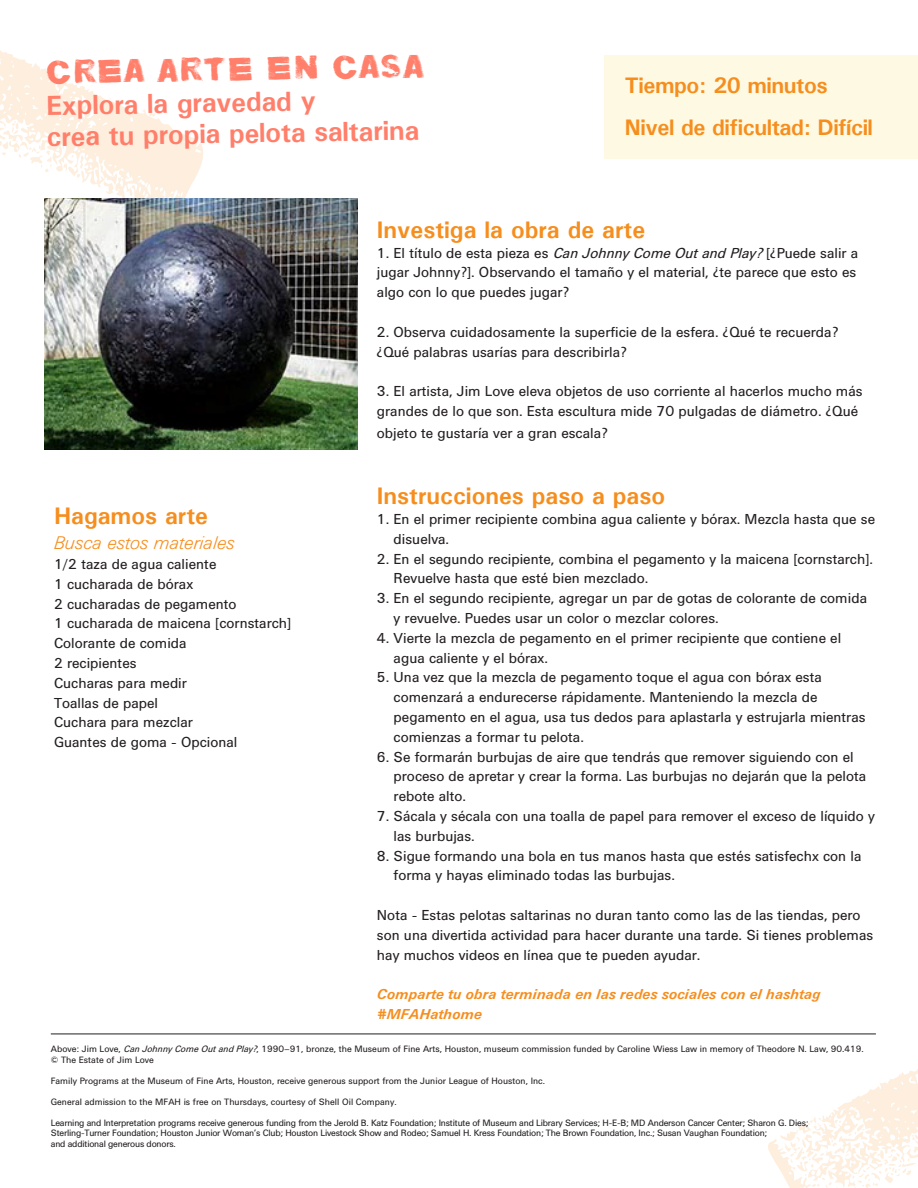
<style>
.page{position:relative;width:918px;height:1188px;background:#fff}
.page>*{position:absolute;margin:0;border:0;box-sizing:border-box;transform-origin:0 0}
.t1{font:700 32.25px "Kitchen Sink";color:#ff7f6b}
.t2{font:700 27.75px/31.2px "Univers";color:#ff7f6b}
.t3{font:700 24px "Univers";color:#f68e1e}
.t4{font:700 22.5px/42px "Univers";letter-spacing:-.02em;color:#f68e1e}
.t5{font:italic 300 21px "Univers Houston";color:#f68e1e}
.t6{font:16.5px/19.8px "Univers Houston";color:#231f20}
.t7{font:italic 700 16.5px/19.8px "Univers Houston";color:#f68e1e}
.t8{font:10.5px/10.5px "Univers Houston";letter-spacing:-.02em;color:#231f20}
.t9{font:10.5px/10.5px "Univers Houston";color:#231f20}
.s1{font-style:italic}
</style>
<div class="page">
<svg style="left:0;top:50px;width:204px;height:167px"></svg>
<svg style="left:768px;top:1033px;width:150px;height:155px"></svg>
<hr style="left:51px;top:1034px;width:825px;height:1px;background:#231f20">
<div style="left:604px;top:55px;width:314px;height:104px;background:#fef9e3"></div>
<img style="left:45px;top:198px;width:313px;height:251px">
<p class="t1" style="left:45px;top:55px;width:380px;rotate:-1deg">CREA ARTE EN CASA</p>
<p class="t2" style="left:46px;top:89px;width:374px;rotate:-1deg">Explora la gravedad y<br>crea tu propia pelota saltarina</p>
<p class="t4" style="left:625px;top:63px;width:250px">Tiempo: 20 minutos<br>Nivel de dificultad: Difícil</p>
<p class="t3" style="left:54px;top:500px;width:156px">Hagamos arte</p>
<p class="t5" style="left:54px;top:533px;width:182px">Busca estos materiales</p>
<p class="t6" style="left:54px;top:554px;width:164px">1/2 taza de agua caliente</p>
<p class="t6" style="left:54px;top:574px;width:141px">1 cucharada de bórax</p>
<p class="t6" style="left:54px;top:594px;width:184px">2 cucharadas de pegamento</p>
<p class="t6" style="left:54px;top:614px;width:239px">1 cucharada de maicena [cornstarch]</p>
<p class="t6" style="left:54px;top:634px;width:134px">Colorante de comida</p>
<p class="t6" style="left:54px;top:653px;width:84px">2 recipientes</p>
<p class="t6" style="left:54px;top:673px;width:134px">Cucharas para medir</p>
<p class="t6" style="left:54px;top:693px;width:106px">Toallas de papel</p>
<p class="t6" style="left:54px;top:713px;width:140px">Cuchara para mezclar</p>
<p class="t6" style="left:54px;top:733px;width:185px">Guantes de goma - Opcional</p>
<p class="t3" style="left:377px;top:214px;width:270px">Investiga la obra de arte</p>
<p class="t6" style="left:377px;top:243px;width:483px;text-align:justify">1. El título de esta pieza es <span class="s1">CanJohnnyComeOutandPlay?</span>[¿Puede salir a jugar Johnny?]. Observando el tamaño y el material, ¿te parece que esto es algo con lo que puedes jugar?</p>
<p class="t6" style="left:377px;top:322px;width:463px">2. Observa cuidadosamente la superficie de la esfera. ¿Qué te recuerda? ¿Qué palabras usarías para describirla?</p>
<p class="t6" style="left:377px;top:382px;width:487px">3. El artista, Jim Love eleva objetos de uso corriente al hacerlos mucho más grandes de lo que son. Esta escultura mide 70 pulgadas de diámetro. ¿Qué</p>
<p class="t6" style="left:377px;top:423px;width:232px">objeto te gustaría ver a gran escala?</p>
<p class="t3" style="left:377px;top:481px;width:290px">Instrucciones paso a paso</p>
<p class="t6" style="left:394px;top:510px;width:483px;text-indent:-17px">1. En el primer recipiente combina agua caliente y bórax. Mezcla hasta que se disuelva.</p>
<p class="t6" style="left:394px;top:549px;width:481px;text-indent:-17px">2. En el segundo recipiente, combina el pegamento y la maicena [cornstarch].<br>Revuelve hasta que esté bien mezclado.</p>
<p class="t6" style="left:394px;top:589px;width:475px;text-indent:-17px">3. En el segundo recipiente, agregar un par de gotas de colorante de comida y revuelve. Puedes usar un color o mezclar colores.</p>
<p class="t6" style="left:394px;top:628px;width:449px;text-indent:-17px">4. Vierte la mezcla de pegamento en el primer recipiente que contiene el agua caliente y el bórax.</p>
<p class="t6" style="left:394px;top:668px;width:474px;text-indent:-17px">5. Una vez que la mezcla de pegamento toque el agua con bórax esta comenzará a endurecerse rápidamente. Manteniendo la mezcla de pegamento en el agua, usa tus dedos para aplastarla y estrujarla mientras comienzas a formar tu pelota.</p>
<p class="t6" style="left:394px;top:747px;width:474px;text-indent:-17px">6. Se formarán burbujas de aire que tendrás que remover siguiendo con el proceso de apretar y crear la forma. Las burbujas no dejarán que la pelota rebote alto.</p>
<p class="t6" style="left:394px;top:807px;width:483px;text-indent:-17px">7. Sácala y sécala con una toalla de papel para remover el exceso de líquido y las burbujas.</p>
<p class="t6" style="left:394px;top:846px;width:469px;text-indent:-17px">8. Sigue formando una bola en tus manos hasta que estés satisfechx con la forma y hayas eliminado todas las burbujas.</p>
<p class="t6" style="left:377px;top:906px;width:498px">Nota - Estas pelotas saltarinas no duran tanto como las de las tiendas, pero son una divertida actividad para hacer durante una tarde. Si tienes problemas hay muchos videos en línea que te pueden ayudar.</p>
<p class="t7" style="left:377px;top:985px;width:445px">Comparte tu obra terminada en las redes sociales con el hashtag #MFAHathome</p>
<p class="t9" style="left:51px;top:1044px;width:815px">Above: Jim Love, <span class="s1">CanJohnnyComeOutandPlay?</span>, 1990–91, bronze, the Museum of Fine Arts, Houston, museum commission funded by Caroline Wiess Law in memory of Theodore N. Law, 90.419. © The Estate of Jim Love</p>
<p class="t9" style="left:51px;top:1075px;width:496px">Family Programs at the Museum of Fine Arts, Houston, receive generous support from the Junior League of Houston, Inc.</p>
<p class="t9" style="left:51px;top:1096px;width:347px">General admission to the MFAH is free on Thursdays, courtesy of Shell Oil Company.</p>
<p class="t8" style="left:51px;top:1117px;width:759px">Learning and Interpretation programs receive generous funding from the Jerold B. Katz Foundation; Institute of Museum and Library Services; H-E-B; MD Anderson Cancer Center; Sharon G. Dies;<br>Sterling-Turner Foundation; Houston Junior Woman’s Club; Houston Livestock Show and Rodeo; Samuel H. Kress Foundation; The Brown Foundation, Inc.; Susan Vaughan Foundation;<br>and additional generous donors.</p>
</div>
